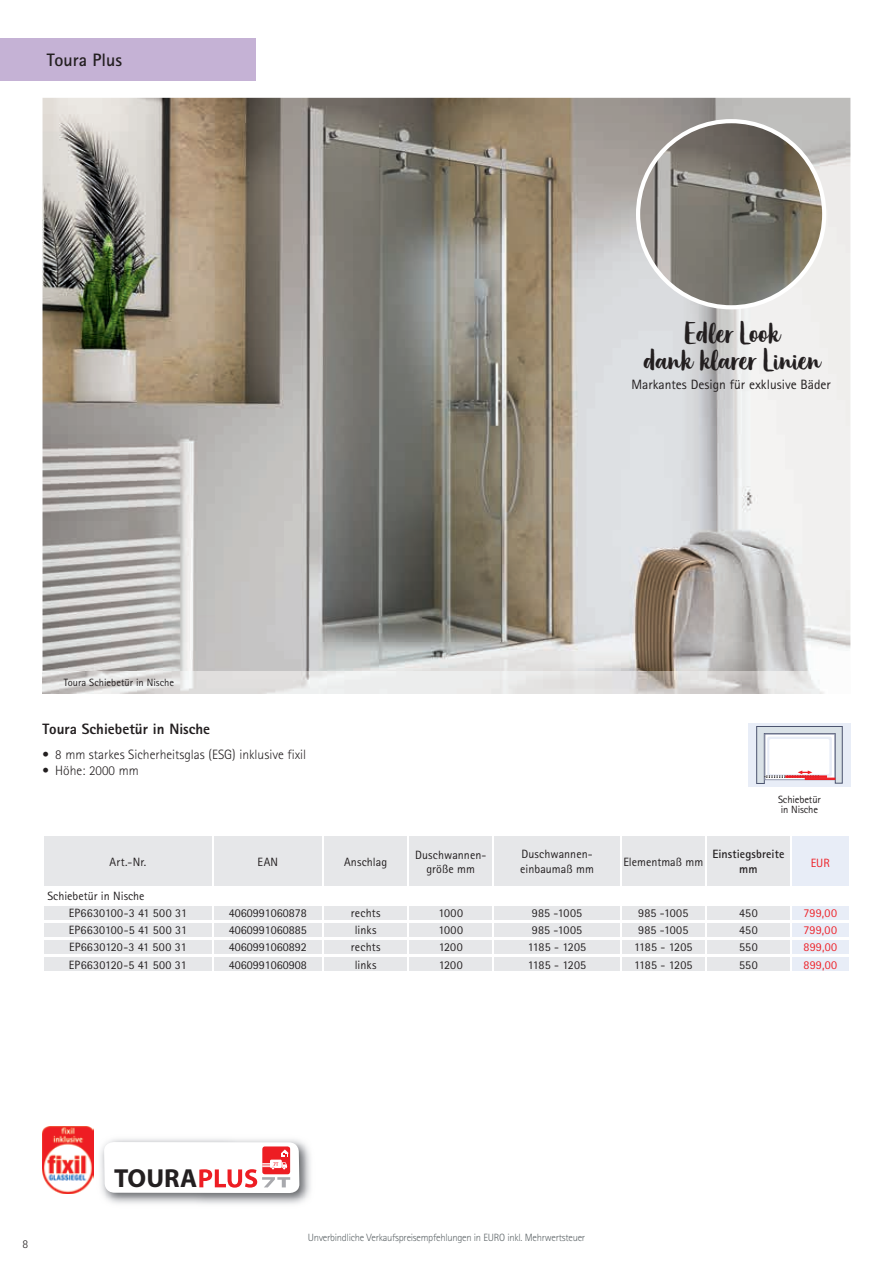
<style>
.page{position:relative;width:893px;height:1263px;background:#fff}
.page>*{position:absolute;margin:0;border:0;box-sizing:border-box;transform-origin:0 0}
.t1{font:30px/27px "Organika Script";color:#231f20;text-align:center}
.t2{font:700 26.1px "Myriad Pro";color:#231f20}
.t3{font:700 18px "Rotis Sans Serif Std";color:#231f20}
.t4{font:800 15px "Rotis Sans Serif Std";color:#231f20}
.t5{font:300 13.5px "Rotis Sans Serif Std";color:#231f20}
.t6{font:13.5px "Rotis Sans Serif Std";color:#231f20}
.t7{font:12px/14.4px "Rotis Sans Serif Std";color:#231f20}
.t8{font:12px "Rotis Sans Serif Std";letter-spacing:.02em;color:#ee2027}
.t9{font:700 12px/14.4px "Rotis Sans Serif Std";letter-spacing:.01em;color:#231f20;text-align:center}
.t10{font:300 12px "Rotis Sans Serif Std";color:#231f20}
.t11{font:300 10.5px "Rotis Sans Serif Std";letter-spacing:-.025em;color:#5e6568}
.t12{font:10.5px/10.5px "Rotis Sans Serif Std";color:#231f20}
.t13{font:700 5.55px "Rotis Sans Serif Std";color:#ee1d23}
.s1{font-size:5.1px}
</style>
<div class="page">
<div style="left:0;top:38px;width:256px;height:43px;background:#c5b2d5"></div>
<img style="left:100px;top:1139px;width:211px;height:65px">
<svg style="left:104px;top:1142px;width:196px;height:51px"></svg>
<img style="left:43px;top:1127px;width:51px;height:66px">
<img style="left:43px;top:98px;width:807px;height:574px">
<div style="left:44px;top:836px;width:746px;height:135px;background:#e6e7e9"></div>
<div style="left:43px;top:888px;width:807px;height:17px;background:#fff"></div>
<hr style="left:44px;top:886px;width:169px;height:3px;background:#fff">
<hr style="left:213px;top:886px;width:110px;height:3px;background:#fff">
<hr style="left:323px;top:886px;width:85px;height:3px;background:#fff">
<hr style="left:408px;top:886px;width:85px;height:3px;background:#fff">
<hr style="left:493px;top:886px;width:128px;height:3px;background:#fff">
<hr style="left:621px;top:886px;width:85px;height:3px;background:#fff">
<hr style="left:706px;top:886px;width:85px;height:3px;background:#fff">
<hr style="left:44px;top:903px;width:169px;height:3px;background:#fff">
<hr style="left:213px;top:903px;width:110px;height:3px;background:#fff">
<hr style="left:323px;top:903px;width:85px;height:3px;background:#fff">
<hr style="left:408px;top:903px;width:85px;height:3px;background:#fff">
<hr style="left:493px;top:903px;width:128px;height:3px;background:#fff">
<hr style="left:621px;top:903px;width:85px;height:3px;background:#fff">
<hr style="left:706px;top:903px;width:85px;height:3px;background:#fff">
<hr style="left:44px;top:920px;width:168px;height:3px;background:#fff">
<hr style="left:213px;top:920px;width:109px;height:3px;background:#fff">
<hr style="left:324px;top:920px;width:83px;height:3px;background:#fff">
<hr style="left:409px;top:920px;width:83px;height:3px;background:#fff">
<hr style="left:494px;top:920px;width:126px;height:3px;background:#fff">
<hr style="left:622px;top:920px;width:83px;height:3px;background:#fff">
<hr style="left:707px;top:920px;width:83px;height:3px;background:#fff">
<hr style="left:44px;top:937px;width:168px;height:3px;background:#fff">
<hr style="left:213px;top:937px;width:109px;height:3px;background:#fff">
<hr style="left:324px;top:937px;width:83px;height:3px;background:#fff">
<hr style="left:409px;top:937px;width:83px;height:3px;background:#fff">
<hr style="left:494px;top:937px;width:126px;height:3px;background:#fff">
<hr style="left:622px;top:937px;width:83px;height:3px;background:#fff">
<hr style="left:707px;top:937px;width:83px;height:3px;background:#fff">
<hr style="left:44px;top:955px;width:168px;height:2px;background:#fff">
<hr style="left:213px;top:955px;width:109px;height:2px;background:#fff">
<hr style="left:324px;top:955px;width:83px;height:2px;background:#fff">
<hr style="left:409px;top:955px;width:83px;height:2px;background:#fff">
<hr style="left:494px;top:955px;width:126px;height:2px;background:#fff">
<hr style="left:622px;top:955px;width:83px;height:2px;background:#fff">
<hr style="left:707px;top:955px;width:83px;height:2px;background:#fff">
<hr style="left:212px;top:836px;width:1px;height:50px;background:#fff">
<hr style="left:322px;top:836px;width:2px;height:50px;background:#fff">
<hr style="left:407px;top:836px;width:2px;height:50px;background:#fff">
<hr style="left:492px;top:836px;width:2px;height:50px;background:#fff">
<hr style="left:620px;top:836px;width:2px;height:50px;background:#fff">
<hr style="left:705px;top:836px;width:2px;height:50px;background:#fff">
<svg style="left:212px;top:906px;width:1px;height:65px"></svg>
<svg style="left:322px;top:906px;width:2px;height:65px"></svg>
<svg style="left:407px;top:906px;width:2px;height:65px"></svg>
<svg style="left:492px;top:906px;width:2px;height:65px"></svg>
<svg style="left:620px;top:906px;width:2px;height:65px"></svg>
<svg style="left:705px;top:906px;width:2px;height:65px"></svg>
<svg style="left:792px;top:836px;width:57px;height:135px"></svg>
<svg style="left:636px;top:119px;width:190px;height:190px;background:#95928b"></svg>
<div style="left:748px;top:723px;width:102px;height:64px;background:#e8edf7"></div>
<svg style="left:756px;top:726px;width:87px;height:58px"></svg>
<img style="left:43px;top:672px;width:781px;height:21px">
<h3 class="t3" style="left:47px;top:48px;width:77px">Toura Plus</h3>
<h1 class="t1" style="left:643px;top:320px;width:178px">Edler Look<br>dank klarer Linien</h1>
<p class="t6" style="left:631px;top:377px;width:201px">Markantes Design für exklusive Bäder</p>
<p class="t12" style="left:64px;top:677px;width:112px">Toura Schiebetür in Nische</p>
<p class="t4" style="left:43px;top:719px;width:169px">Toura Schiebetür in Nische</p>
<p class="t5" style="left:43px;top:747px;width:265px">• 8 mm starkes Sicherheitsglas (ESG) inklusive fixil</p>
<p class="t5" style="left:43px;top:763px;width:98px">• Höhe: 2000 mm</p>
<p class="t12" style="left:778px;top:794px;width:44px">Schiebetür in Nische</p>
<p class="t7" style="left:110px;top:854px;width:38px">Art.-Nr.</p>
<p class="t7" style="left:258px;top:854px;width:22px">EAN</p>
<p class="t7" style="left:344px;top:854px;width:45px">Anschlag</p>
<p class="t7" style="left:415px;top:847px;width:73px;text-align:center">Duschwannen&shy;größe mm</p>
<p class="t7" style="left:520px;top:847px;width:75px">Duschwannen&shy;einbaumaß mm</p>
<p class="t7" style="left:623px;top:854px;width:81px">Elementmaß mm</p>
<p class="t9" style="left:712px;top:847px;width:73px">Einstiegsbreite mm</p>
<p class="t8" style="left:811px;top:856px;width:21px">EUR</p>
<p class="t7" style="left:69px;top:888px;width:120px;line-height:17px;text-indent:-21px">Schiebetür in Nische<br>EP6630100-3 41 500 31</p>
<p class="t7" style="left:229px;top:906px;width:79px">4060991060878</p>
<p class="t7" style="left:351px;top:906px;width:31px">rechts</p>
<p class="t7" style="left:438px;top:906px;width:26px">1000</p>
<p class="t7" style="left:532px;top:906px;width:52px">985 -1005</p>
<p class="t7" style="left:638px;top:906px;width:52px">985 -1005</p>
<p class="t7" style="left:739px;top:906px;width:20px">450</p>
<p class="t8" style="left:803px;top:906px;width:35px">799,00</p>
<p class="t7" style="left:69px;top:923px;width:120px">EP6630100-5 41 500 31</p>
<p class="t7" style="left:229px;top:923px;width:79px">4060991060885</p>
<p class="t7" style="left:355px;top:923px;width:23px">links</p>
<p class="t7" style="left:438px;top:923px;width:26px">1000</p>
<p class="t7" style="left:532px;top:923px;width:52px">985 -1005</p>
<p class="t7" style="left:638px;top:923px;width:52px">985 -1005</p>
<p class="t7" style="left:739px;top:923px;width:20px">450</p>
<p class="t8" style="left:803px;top:923px;width:35px">799,00</p>
<p class="t7" style="left:69px;top:940px;width:119px">EP6630120-3 41 500 31</p>
<p class="t7" style="left:229px;top:940px;width:79px">4060991060892</p>
<p class="t7" style="left:351px;top:940px;width:31px">rechts</p>
<p class="t7" style="left:439px;top:940px;width:26px">1200</p>
<p class="t7" style="left:528px;top:940px;width:60px">1185 - 1205</p>
<p class="t7" style="left:634px;top:940px;width:60px">1185 - 1205</p>
<p class="t7" style="left:739px;top:940px;width:20px">550</p>
<p class="t8" style="left:803px;top:940px;width:35px">899,00</p>
<p class="t7" style="left:69px;top:957px;width:119px">EP6630120-5 41 500 31</p>
<p class="t7" style="left:229px;top:957px;width:79px">4060991060908</p>
<p class="t7" style="left:355px;top:957px;width:23px">links</p>
<p class="t7" style="left:439px;top:957px;width:26px">1200</p>
<p class="t7" style="left:528px;top:957px;width:60px">1185 - 1205</p>
<p class="t7" style="left:634px;top:957px;width:60px">1185 - 1205</p>
<p class="t7" style="left:739px;top:957px;width:20px">550</p>
<p class="t8" style="left:803px;top:957px;width:35px">899,00</p>
<p class="t10" style="left:23px;top:1237px;width:7px">8</p>
<h2 class="t2" style="left:114px;top:1161px;width:85px">TOURA</h2>
<p class="t13" style="left:273px;top:1160px;width:7px">7<span class="s1">T</span></p>
<p class="t11" style="left:308px;top:1231px;width:279px">Unverbindliche Verkaufspreisempfehlungen in EURO inkl. Mehrwertsteuer</p>
</div>
